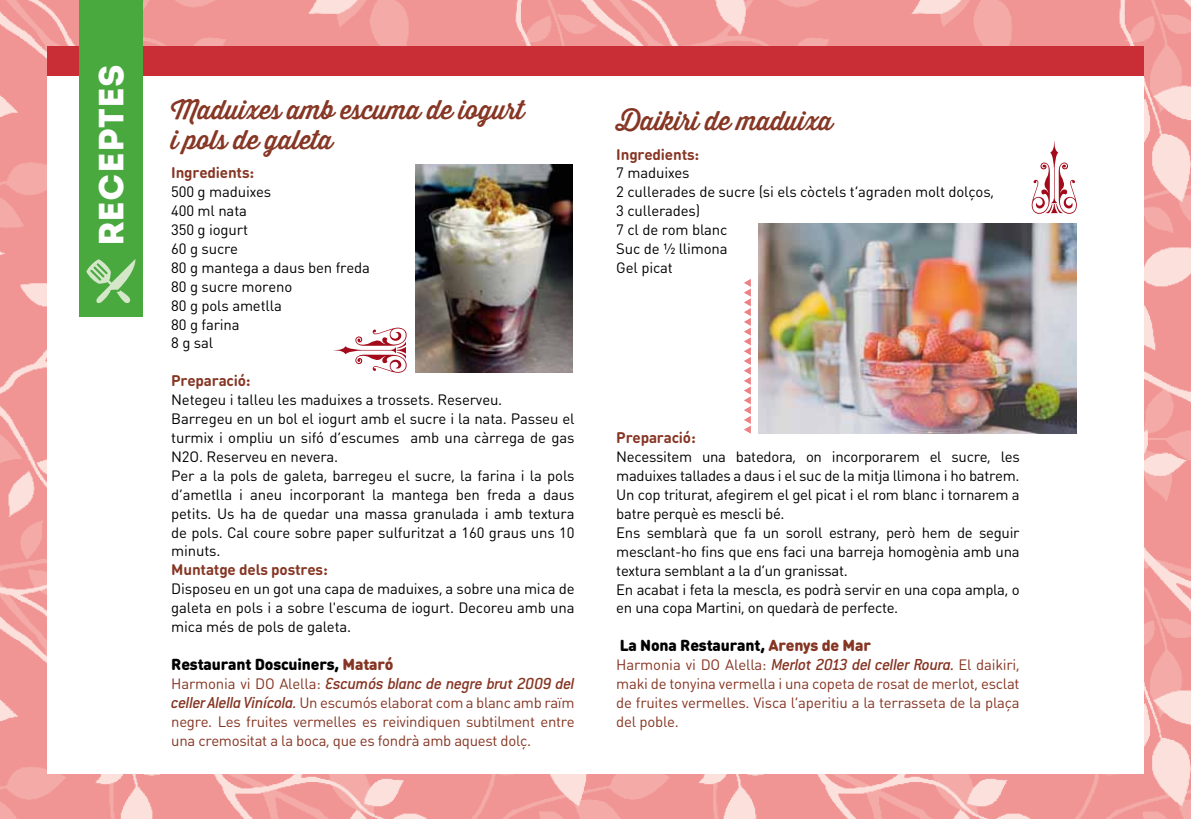
<style>
.page{position:relative;width:1191px;height:819px;background:#fff}
.page>*{position:absolute;margin:0;border:0;box-sizing:border-box;transform-origin:0 0}
.t1{font:35px "Intro";color:#fff}
.t2{font:26.25px/29.8px "Thirsty Rough Reg";letter-spacing:-.01em;color:#863523}
.t3{font:italic 500 17.5px "Conduit ITC";letter-spacing:-.02em;color:#863523}
.t4{font:900 15.75px "DIN Round Pro";letter-spacing:-.01em;color:#000}
.t5{font:700 15.22px "DIN Round Pro";letter-spacing:-.01em;color:#863523}
.t6{font:14.88px/18.9px "DIN Round Pro";letter-spacing:-.01em;color:#000}
.t7{font:14.88px/18.9px "DIN Round Pro";letter-spacing:-.02em;color:#863523;text-align:justify}
.s1{color:#863523}
.s2{font-family:"DIN Round Pro";font-weight:400;font-style:normal;font-size:14.88px}
.s3{font-family:"Conduit ITC";font-weight:500;font-style:italic;font-size:17.5px}
</style>
<div class="page">
<img style="left:0;top:0;width:1191px;height:819px">
<div style="left:47px;top:46px;width:1096px;height:727px;background:#fff"></div>
<div style="left:47px;top:46px;width:1096px;height:30px;background:#c92d36"></div>
<div style="left:79px;top:0;width:63px;height:316px;background:#49a93e"></div>
<svg style="left:86px;top:259px;width:50px;height:44px"></svg>
<img style="left:759px;top:223px;width:317px;height:210px">
<img style="left:416px;top:165px;width:156px;height:208px">
<svg style="left:333px;top:327px;width:74px;height:46px"></svg>
<svg style="left:1031px;top:140px;width:46px;height:74px"></svg>
<svg style="left:744px;top:279px;width:7px;height:154px"></svg>
<h1 class="t1" style="left:90px;top:246px;width:183px;rotate:-90deg">RECEPTES</h1>
<h2 class="t2" style="left:171px;top:95px;width:354px">Maduixes amb escuma de iogurt i pols de galeta</h2>
<p class="t5" style="left:171px;top:162px;width:84px">Ingredients:</p>
<p class="t6" style="left:171px;top:182px;width:200px">500 g maduixes<br>400 ml nata<br>350 g iogurt<br>60 g sucre<br>80 g mantega a daus ben freda<br>80 g sucre moreno<br>80 g pols ametlla<br>80 g farina<br>8 g sal</p>
<p class="t5" style="left:171px;top:370px;width:81px">Preparació:</p>
<p class="t6" style="left:171px;top:390px;width:405px">Netegeu i talleu les maduixes a trossets. Reserveu.<br>Barregeu en un bol el iogurt amb el sucre i la nata. Passeu el turmix i ompliu un sifó d’escumes amb una càrrega de gas N2O. Reserveu en nevera.<br>Per a la pols de galeta, barregeu el sucre, la farina i la pols d’ametlla i aneu incorporant la mantega ben freda a daus petits. Us ha de quedar una massa granulada i amb textura de pols. Cal coure sobre paper sulfuritzat a 160 graus uns 10 minuts.</p>
<p class="t5" style="left:171px;top:559px;width:158px">Muntatge dels postres:</p>
<p class="t6" style="left:171px;top:579px;width:405px;text-align:justify">Disposeu en un got una capa de maduixes, a sobre una mica de galeta en pols i a sobre l'escuma de iogurt. Decoreu amb una mica més de pols de galeta.</p>
<p class="t4" style="left:171px;top:652px;width:224px">Restaurant Doscuiners, <span class="s1">Mataró</span></p>
<p class="t3" style="left:171px;top:673px;width:405px"><span class="s2">Harmonia vi DO Alella:</span> Escumós blanc de negre brut 2009 del</p>
<p class="t7" style="left:171px;top:692px;width:405px"><span class="s3">celler Alella Vinícola.</span> Un escumós elaborat com a blanc amb raïm negre. Les fruites vermelles es reivindiquen subtilment entre una cremositat a la boca, que es fondrà amb aquest dolç.</p>
<h2 class="t2" style="left:616px;top:106px;width:218px">Daikiri de maduixa</h2>
<p class="t5" style="left:616px;top:143px;width:84px">Ingredients:</p>
<p class="t6" style="left:616px;top:163px;width:379px">7 maduixes<br>2 cullerades de sucre (si els còctels t’agraden molt dolços,<br>3 cullerades)<br>7 cl de rom blanc<br>Suc de ½ llimona<br>Gel picat</p>
<p class="t5" style="left:616px;top:427px;width:81px">Preparació:</p>
<p class="t6" style="left:616px;top:447px;width:405px">Necessitem una batedora, on incorporarem el sucre, les maduixes tallades a daus i el suc de la mitja llimona i ho batrem.<br>Un cop triturat, afegirem el gel picat i el rom blanc i tornarem a batre perquè es mescli bé.<br>Ens semblarà que fa un soroll estrany, però hem de seguir mesclant-ho fins que ens faci una barreja homogènia amb una textura semblant a la d’un granissat.<br>En acabat i feta la mescla, es podrà servir en una copa ampla, o en una copa Martini, on quedarà de perfecte.</p>
<p class="t4" style="left:619px;top:633px;width:253px">La Nona Restaurant, <span class="s1">Arenys de Mar</span></p>
<p class="t7" style="left:616px;top:654px;width:405px">Harmonia vi DO Alella: <span class="s3">Merlot 2013 del celler Roura.</span> El daikiri, maki de tonyina vermella i una copeta de rosat de merlot, esclat de fruites vermelles. Visca l’aperitiu a la terrasseta de la plaça del poble.</p>
</div>
